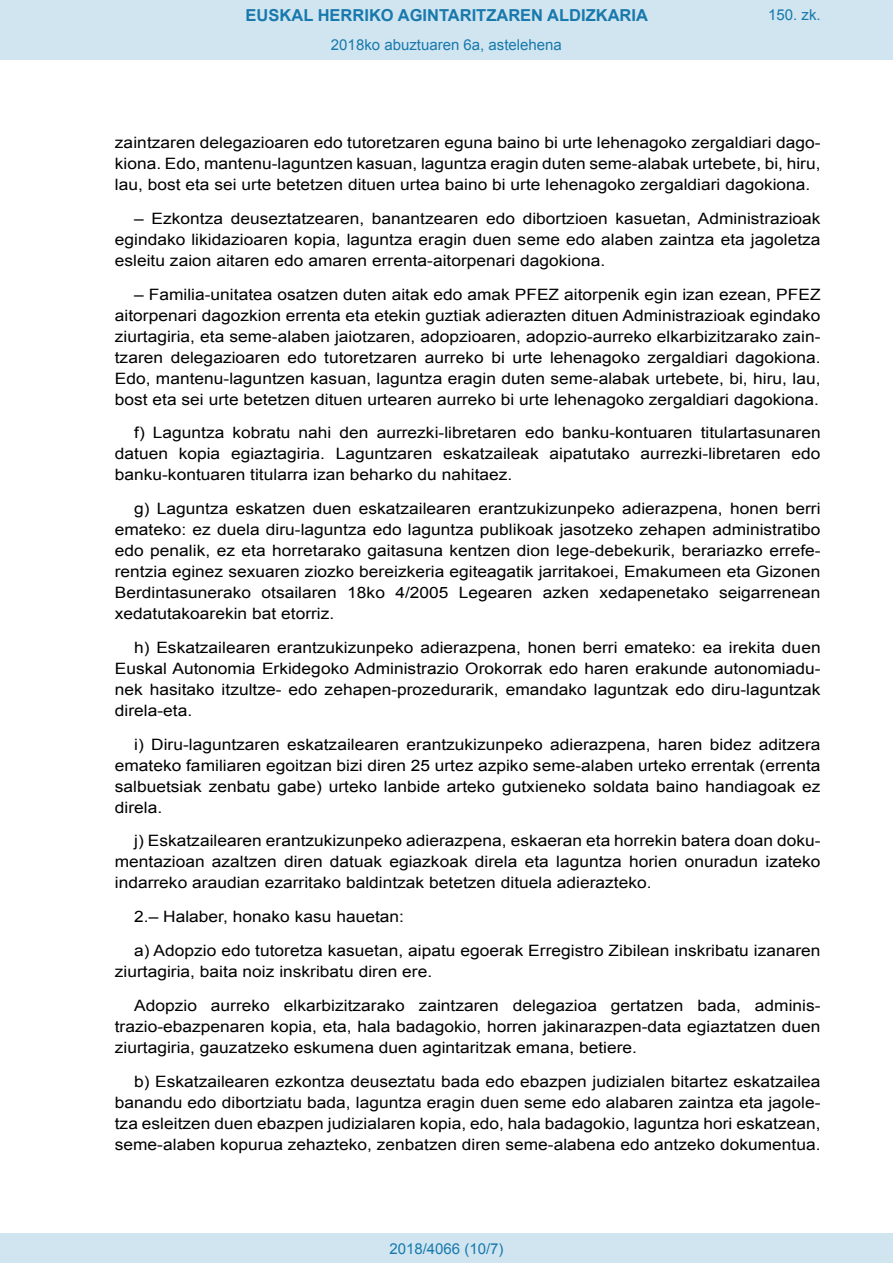
<style>
.page{position:relative;width:893px;height:1263px;background:#fff}
.page>*{position:absolute;margin:0;border:0;box-sizing:border-box;transform-origin:0 0}
.t1{font:700 16.5px "Arial";color:#1879ad}
.BOPVDetalle{font:15.6px/21px "Arial";color:#000;text-align:justify;scale:1.11 1}
.Paginacion_Centro{font:15px "Arial";color:#1879ad}
</style>
<div class="page">
<div style="left:0;top:0;width:893px;height:60px;background:#d0e5f0"></div>
<div style="left:0;top:1233px;width:893px;height:30px;background:#d0e5f0"></div>
<p class="t1" style="left:246px;top:4px;width:404px">EUSKAL HERRIKO AGINTARITZAREN ALDIZKARIA</p>
<p class="Paginacion_Centro" style="left:331px;top:35px;width:232px">2018ko abuztuaren 6a, astelehena</p>
<p class="Paginacion_Centro" style="left:768px;top:5px;width:54px">150. zk.</p>
<p class="BOPVDetalle" style="left:115px;top:132px;width:637px">zaintzaren delegazioaren edo tutoretzaren eguna baino bi urte lehenagoko zergaldiari dago&shy;kiona. Edo, mantenu-laguntzen kasuan, laguntza eragin duten seme-alabak urtebete, bi, hiru, lau, bost eta sei urte betetzen dituen urtea baino bi urte lehenagoko zergaldiari dagokiona.</p>
<p class="BOPVDetalle" style="left:115px;top:208px;width:637px;text-indent:19px">– Ezkontza deuseztatzearen, banantzearen edo dibortzioen kasuetan, Administrazioak egindako likidazioaren kopia, laguntza eragin duen seme edo alaben zaintza eta jagoletza esleitu zaion aitaren edo amaren errenta-aitorpenari dagokiona.</p>
<p class="BOPVDetalle" style="left:115px;top:284px;width:637px;text-indent:19px">– Familia-unitatea osatzen duten aitak edo amak PFEZ aitorpenik egin izan ezean, PFEZ aitorpenari dagozkion errenta eta etekin guztiak adierazten dituen Administrazioak egindako ziurtagiria, eta seme-alaben jaiotzaren, adopzioaren, adopzio-aurreko elkarbizitzarako zain&shy;tzaren delegazioaren edo tutoretzaren aurreko bi urte lehenagoko zergaldiari dagokiona.<br>Edo, mantenu-laguntzen kasuan, laguntza eragin duten seme-alabak urtebete, bi, hiru, lau, bost eta sei urte betetzen dituen urtearen aurreko bi urte lehenagoko zergaldiari dagokiona.</p>
<p class="BOPVDetalle" style="left:115px;top:423px;width:637px;text-indent:19px">f) Laguntza kobratu nahi den aurrezki-libretaren edo banku-kontuaren titulartasunaren datuen kopia egiaztagiria. Laguntzaren eskatzaileak aipatutako aurrezki-libretaren edo banku-kontuaren titularra izan beharko du nahitaez.</p>
<p class="BOPVDetalle" style="left:115px;top:498px;width:637px;text-indent:19px">g) Laguntza eskatzen duen eskatzailearen erantzukizunpeko adierazpena, honen berri emateko: ez duela diru-laguntza edo laguntza publikoak jasotzeko zehapen administratibo edo penalik, ez eta horretarako gaitasuna kentzen dion lege-debekurik, berariazko errefe&shy;rentzia eginez sexuaren ziozko bereizkeria egiteagatik jarritakoei, Emakumeen eta Gizonen Berdintasunerako otsailaren 18ko 4/2005 Legearen azken xedapenetako seigarrenean xedatutakoarekin bat etorriz.</p>
<p class="BOPVDetalle" style="left:115px;top:637px;width:637px;text-indent:19px">h) Eskatzailearen erantzukizunpeko adierazpena, honen berri emateko: ea irekita duen Euskal Autonomia Erkidegoko Administrazio Orokorrak edo haren erakunde autonomiadu&shy;nek hasitako itzultze- edo zehapen-prozedurarik, emandako laguntzak edo diru-laguntzak direla-eta.</p>
<p class="BOPVDetalle" style="left:115px;top:734px;width:637px;text-indent:19px">i) Diru-laguntzaren eskatzailearen erantzukizunpeko adierazpena, haren bidez aditzera emateko familiaren egoitzan bizi diren 25 urtez azpiko seme-alaben urteko errentak (errenta salbuetsiak zenbatu gabe) urteko lanbide arteko gutxieneko soldata baino handiagoak ez direla.</p>
<p class="BOPVDetalle" style="left:115px;top:831px;width:637px;text-indent:19px">j) Eskatzailearen erantzukizunpeko adierazpena, eskaeran eta horrekin batera doan doku&shy;mentazioan azaltzen diren datuak egiazkoak direla eta laguntza horien onuradun izateko indarreko araudian ezarritako baldintzak betetzen dituela adierazteko.</p>
<p class="BOPVDetalle" style="left:134px;top:906px;width:245px">2.– Halaber, honako kasu hauetan:</p>
<p class="BOPVDetalle" style="left:115px;top:940px;width:637px;text-indent:19px">a) Adopzio edo tutoretza kasuetan, aipatu egoerak Erregistro Zibilean inskribatu izanaren ziurtagiria, baita noiz inskribatu diren ere.</p>
<p class="BOPVDetalle" style="left:115px;top:995px;width:637px;text-indent:19px">Adopzio aurreko elkarbizitzarako zaintzaren delegazioa gertatzen bada, adminis&shy;trazio-ebazpenaren kopia, eta, hala badagokio, horren jakinarazpen-data egiaztatzen duen ziurtagiria, gauzatzeko eskumena duen agintaritzak emana, betiere.</p>
<p class="BOPVDetalle" style="left:115px;top:1071px;width:637px;text-indent:19px">b) Eskatzailearen ezkontza deuseztatu bada edo ebazpen judizialen bitartez eskatzailea banandu edo dibortziatu bada, laguntza eragin duen seme edo alabaren zaintza eta jagole&shy;tza esleitzen duen ebazpen judizialaren kopia, edo, hala badagokio, laguntza hori eskatzean, seme-alaben kopurua zehazteko, zenbatzen diren seme-alabena edo antzeko dokumentua.</p>
<p class="Paginacion_Centro" style="left:389px;top:1238px;width:116px">2018/4066 (10/7)</p>
</div>
